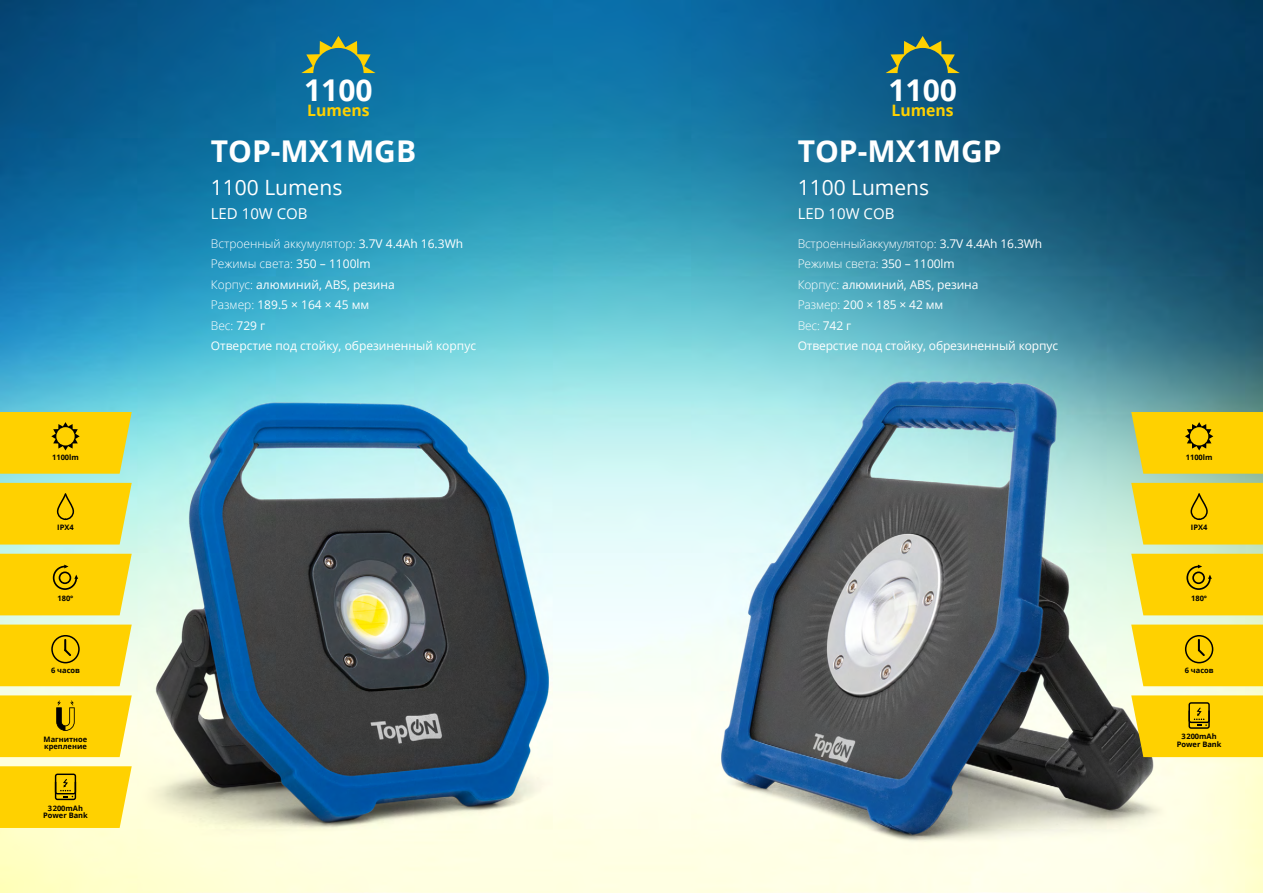
<style>
.page{position:relative;width:1263px;height:893px;background:#fff}
.page>*{position:absolute;margin:0;border:0;box-sizing:border-box;transform-origin:0 0}
.t1{font:700 30px "Open Sans";color:#fff}
.t2{font:21px "Open Sans";color:#fff}
.t3{font:700 15.75px "Open Sans";color:#ffd100}
.t4{font:15px "Open Sans";color:#fff}
.t5{font:12px/20.5px "Open Sans";letter-spacing:-.005em;color:#fff}
.t6{font:700 7.5px/7.5px "Open Sans";color:#000;text-align:center}
.t7{font:700 7.5px "Open Sans";color:#010202}
.s1{font-weight:300}
</style>
<div class="page">
<img style="left:0;top:0;width:1263px;height:893px">
<svg style="left:301px;top:36px;width:75px;height:37px;background:#3a7f80"></svg>
<svg style="left:885px;top:36px;width:75px;height:37px;background:#396c69"></svg>
<svg style="left:0;top:625px;width:132px;height:61px;background:#f9ce0a"></svg>
<svg style="left:1131px;top:625px;width:132px;height:61px;background:#f9cf0c"></svg>
<div style="left:0;top:483px;width:132px;height:61px;background:#ffd100"></div>
<svg style="left:1131px;top:483px;width:132px;height:61px;background:#f9cf0b"></svg>
<svg style="left:0;top:412px;width:132px;height:62px;background:#f4cd0b"></svg>
<svg style="left:1131px;top:412px;width:132px;height:62px;background:#f3cb0b"></svg>
<svg style="left:0;top:554px;width:132px;height:61px;background:#f8ce0a"></svg>
<svg style="left:1131px;top:554px;width:132px;height:61px;background:#f8ce0b"></svg>
<svg style="left:0;top:695px;width:132px;height:62px;background:#f8ce0b"></svg>
<svg style="left:0;top:766px;width:132px;height:62px;background:#f9ce0a"></svg>
<svg style="left:1131px;top:695px;width:132px;height:62px;background:#f0c606"></svg>
<h1 class="t1" style="left:304px;top:69px;width:70px">1100</h1>
<h1 class="t1" style="left:888px;top:69px;width:70px">1100</h1>
<h3 class="t3" style="left:307px;top:99px;width:64px">Lumens</h3>
<h3 class="t3" style="left:891px;top:99px;width:64px">Lumens</h3>
<h1 class="t1" style="left:211px;top:130px;width:207px">TOP-MX1MGB</h1>
<h2 class="t2" style="left:211px;top:172px;width:133px">1100 Lumens</h2>
<p class="t4" style="left:211px;top:203px;width:98px">LED 10W COB</p>
<p class="t5" style="left:211px;top:233px;width:267px"><span class="s1">Встроенный аккумулятор:</span> 3.7V 4.4Ah 16.3Wh<br><span class="s1">Режимы света:</span> 350 – 1100lm<br><span class="s1">Корпус:</span> алюминий, ABS, резина<br><span class="s1">Размер:</span> 189.5 × 164 × 45 мм<br><span class="s1">Вес:</span> 729 г<br>Отверстие под стойку, обрезиненный корпус</p>
<h1 class="t1" style="left:798px;top:130px;width:206px">TOP-MX1MGP</h1>
<h2 class="t2" style="left:798px;top:172px;width:133px">1100 Lumens</h2>
<p class="t4" style="left:798px;top:203px;width:98px">LED 10W COB</p>
<p class="t5" style="left:798px;top:233px;width:262px"><span class="s1">Встроенныйаккумулятор:</span> 3.7V 4.4Ah 16.3Wh<br><span class="s1">Режимы света:</span> 350 – 1100lm<br><span class="s1">Корпус:</span> алюминий, ABS, резина<br><span class="s1">Размер:</span> 200 × 185 × 42 мм<br><span class="s1">Вес:</span> 742 г<br>Отверстие под стойку, обрезиненный корпус</p>
<p class="t7" style="left:52px;top:452px;width:28px">1100lm</p>
<p class="t7" style="left:1186px;top:452px;width:28px">1100lm</p>
<p class="t7" style="left:57px;top:522px;width:18px">IPX4</p>
<p class="t7" style="left:1191px;top:522px;width:18px">IPX4</p>
<p class="t7" style="left:57px;top:593px;width:18px">180°</p>
<p class="t7" style="left:1191px;top:593px;width:18px">180°</p>
<p class="t7" style="left:51px;top:665px;width:30px">6 часов</p>
<p class="t7" style="left:1185px;top:665px;width:30px">6 часов</p>
<p class="t6" style="left:44px;top:735px;width:45px;text-align:left">Магнитное крепление</p>
<p class="t6" style="left:43px;top:804px;width:46px">3200mAh<br>Power Bank</p>
<p class="t6" style="left:1177px;top:733px;width:46px">3200mAh<br>Power Bank</p>
</div>
